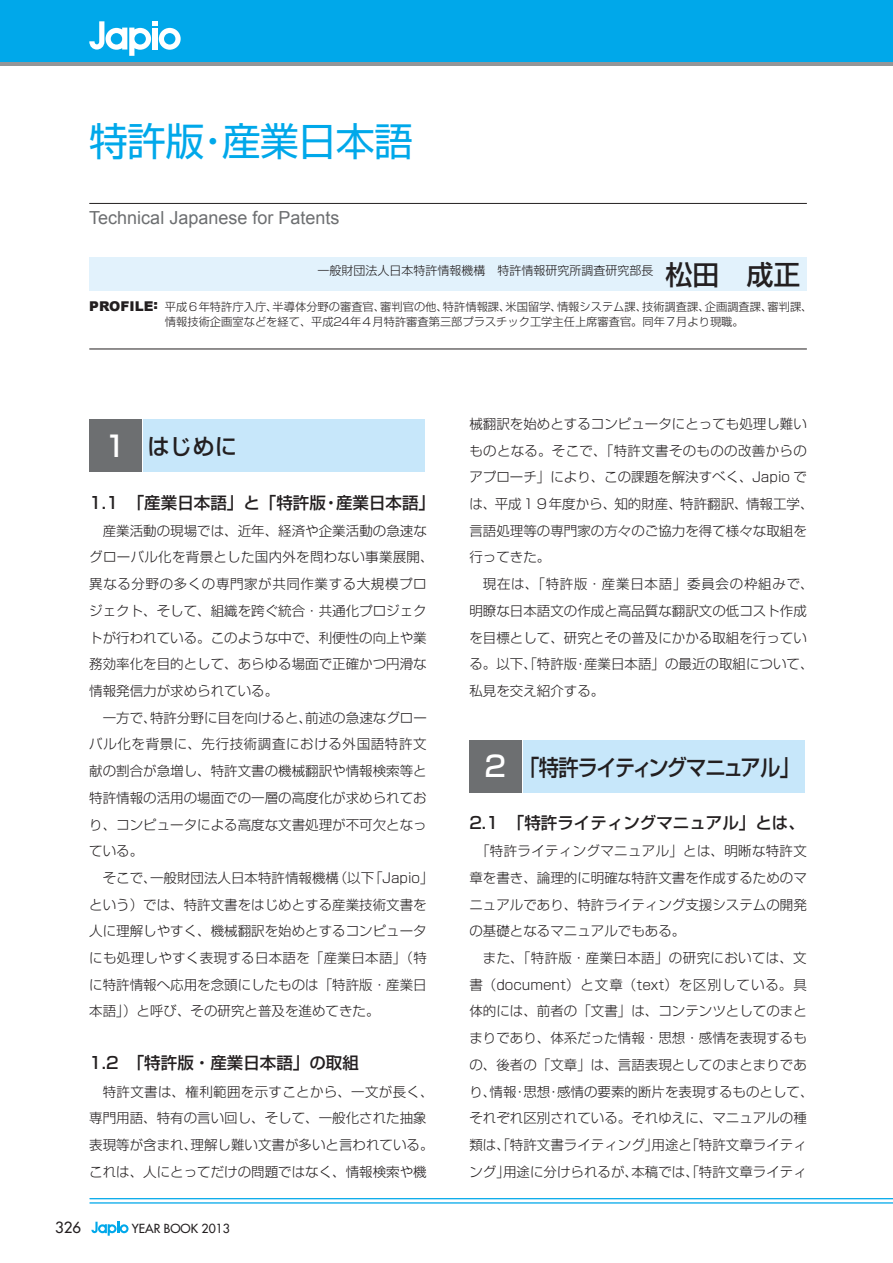
<style>
.page{position:relative;width:893px;height:1263px;background:#fff}
.page>*{position:absolute;margin:0;border:0;box-sizing:border-box;transform-origin:0 0}
.t1{font:39px "Shin Go Pro";letter-spacing:-.025em;color:#00a8ea}
.t2{font:500 27px "Shin Go Pro";color:#231f20}
.t3{font:500 22.5px "Shin Go Pro";letter-spacing:-.08em;color:#231f20;scale:.9 1}
.t4{font:500 22.5px "Shin Go Pro";letter-spacing:-.06em;color:#231f20}
.t5{font:18px "Arial";color:#6d6f71}
.t6{font:500 16.5px "Shin Go Pr 5";color:#231f20}
.t7{font:500 15px "Futura Std";color:#231f20}
.t8{font:300 13.5px/26.7px "Shin Go Pr 5";color:#231f20}
.t9{font:900 13.5px "Arial";color:#231f20}
.t10{font:500 12.15px "Futura Std";color:#231f20}
.t11{font:300 12px "Shin Go Pro";color:#231f20}
.t12{font:300 11.25px/15px "Shin Go Pro";color:#231f20}
.s1{font-family:"Shin Go Pr 5";font-size:28.5px;color:#fff}
</style>
<div class="page">
<hr style="left:0;top:62px;width:893px;height:4px;background:#949698">
<div style="left:0;top:0;width:893px;height:62px;background:#00a8ea"></div>
<svg style="left:91px;top:1222px;width:38px;height:14px"></svg>
<svg style="left:89px;top:21px;width:92px;height:35px"></svg>
<hr style="left:90px;top:1198px;width:803px;height:1px;background:#00a8ea">
<hr style="left:90px;top:1202px;width:803px;height:1px;background:#00a8ea">
<div style="left:89px;top:257px;width:718px;height:33px;background:#e2f2fc"></div>
<hr style="left:89px;top:349px;width:718px;height:1px;background:#231f20">
<hr style="left:89px;top:203px;width:718px;height:1px;background:#231f20">
<div style="left:89px;top:420px;width:52px;height:52px;background:#6d6f71"></div>
<div style="left:143px;top:420px;width:282px;height:52px;background:#c7e7fa"></div>
<div style="left:469px;top:740px;width:52px;height:52px;background:#6d6f71"></div>
<div style="left:523px;top:740px;width:282px;height:52px;background:#c7e7fa"></div>
<h1 class="t1" style="left:89px;top:110px;width:325px">特許版・産業日本語</h1>
<h3 class="t5" style="left:89px;top:206px;width:252px">Technical Japanese for Patents</h3>
<p class="t9" style="left:89px;top:296px;width:70px">PROFILE:</p>
<p class="t11" style="left:317px;top:261px;width:350px">一般財団法人日本特許情報機構　特許情報研究所調査研究部長　</p>
<h2 class="t2" style="left:665px;top:253px;width:136px">松田　成正</h2>
<p class="t12" style="left:165px;top:297px;width:649px">平成６年特許庁入庁、半導体分野の審査官、審判官の他、特許情報課、米国留学、情報システム課、技術調査課、企画調査課、審判課、情報技術企画室などを経て、平成２４年４月特許審査第三部プラスチック工学主任上席審査官。同年７月より現職。</p>
<h3 class="t4" style="left:105px;top:428px;width:134px"><span class="s1">1</span> はじめに</h3>
<p class="t6" style="left:89px;top:489px;width:347px">1.1 「産業日本語」と「特許版・産業日本語」</p>
<p class="t8" style="left:89px;top:516px;width:346px;text-indent:14px">産業活動の現場では、近年、経済や企業活動の急速なグローバル化を背景とした国内外を問わない事業展開、異なる分野の多くの専門家が共同作業する大規模プロジェクト、そして、組織を跨ぐ統合・共通化プロジェクトが行われている。このような中で、利便性の向上や業務効率化を目的として、あらゆる場面で正確かつ円滑な情報発信力が求められている。</p>
<p class="t8" style="left:89px;top:703px;width:339px;text-align:justify;text-indent:14px">一方で、特許分野に目を向けると、前述の急速なグローバル化を背景に、先行技術調査における外国語特許文献の割合が急増し、特許文書の機械翻訳や情報検索等と特許情報の活用の場面での一層の高度化が求められており、コンピュータによる高度な文書処理が不可欠となっている。</p>
<p class="t8" style="left:89px;top:863px;width:346px;text-indent:14px">そこで、一般財団法人日本特許情報機構（以下「Japio」という）では、特許文書をはじめとする産業技術文書を人に理解しやすく、機械翻訳を始めとするコンピュータにも処理しやすく表現する日本語を「産業日本語」（特に特許情報へ応用を念頭にしたものは「特許版・産業日本語」）と呼び、その研究と普及を進めてきた。</p>
<p class="t6" style="left:89px;top:1050px;width:271px">1.2 「特許版・産業日本語」の取組</p>
<p class="t8" style="left:89px;top:1077px;width:346px;text-indent:14px">特許文書は、権利範囲を示すことから、一文が長く、専門用語、特有の言い回し、そして、一般化された抽象表現等が含まれ、理解し難い文書が多いと言われている。これは、人にとってだけの問題ではなく、情報検索や機</p>
<p class="t7" style="left:55px;top:1218px;width:28px">326</p>
<p class="t10" style="left:132px;top:1220px;width:100px">YEAR BOOK 2013</p>
<p class="t8" style="left:469px;top:409px;width:346px">械翻訳を始めとするコンピュータにとっても処理し難いものとなる。そこで、「特許文書そのものの改善からのアプローチ」により、この課題を解決すべく、Japio では、平成１９年度から、知的財産、特許翻訳、情報工学、言語処理等の専門家の方々のご協力を得て様々な取組を行ってきた。</p>
<p class="t8" style="left:469px;top:569px;width:346px;text-indent:14px">現在は、「特許版・産業日本語」委員会の枠組みで、明瞭な日本語文の作成と高品質な翻訳文の低コスト作成を目標として、研究とその普及にかかる取組を行っている。以下、「特許版・産業日本語」の最近の取組について、私見を交え紹介する。</p>
<h3 class="t3" style="left:485px;top:749px;width:352px"><span class="s1">2</span> 「特許ライティングマニュアル」</h3>
<p class="t6" style="left:469px;top:809px;width:337px">2.1 「特許ライティングマニュアル」とは、</p>
<p class="t8" style="left:469px;top:836px;width:339px;text-align:justify;text-indent:7px">「特許ライティングマニュアル」とは、明晰な特許文章を書き、論理的に明確な特許文書を作成するためのマニュアルであり、特許ライティング支援システムの開発の基礎となるマニュアルでもある。</p>
<p class="t8" style="left:469px;top:943px;width:346px;text-align:center">また、「特許版・産業日本語」の研究においては、文<br>書（document）と文章（text）を区別している。具体的には、前者の「文書」は、コンテンツとしてのまとまりであり、体系だった情報・思想・感情を表現するもの、後者の「文章」は、言語表現としてのまとまりであり、情報・思想・感情の要素的断片を表現するものとして、それぞれ区別されている。それゆえに、マニュアルの種類は、「特許文書ライティング」用途と「特許文章ライティング」用途に分けられるが、本稿では、「特許文章ライティ</p>
</div>
